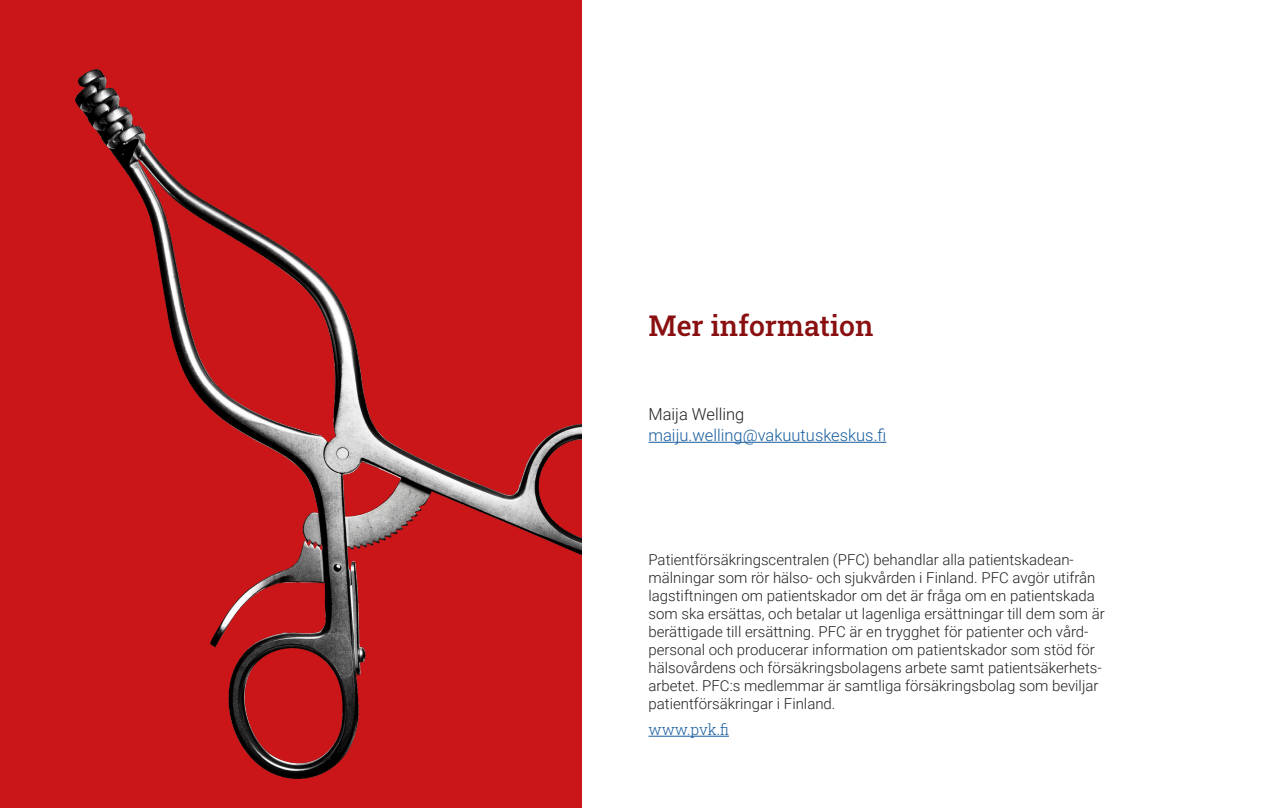
<style>
.page{position:relative;width:1263px;height:808px;background:#fff}
.page>*{position:absolute;margin:0;border:0;box-sizing:border-box;transform-origin:0 0}
.otsikko_19pt{font:500 28.5px "Roboto Slab";color:#890f10}
.leipäteksti{font:300 16.5px/21px "Roboto";color:#175d9e}
.tietolaatikko_leipis{font:300 15px/18px "Roboto";color:#231f20}
.t1{font:300 15px "Roboto Slab";color:#175d9e}
.s1{color:#231f20}
</style>
<div class="page">
<hr style="left:648px;top:736px;width:81px;height:1px;background:#175d9e">
<hr style="left:648px;top:442px;width:238px;height:1px;background:#175d9e">
<div style="left:0;top:0;width:582px;height:808px;background:#ca1618"></div>
<img style="left:74px;top:69px;width:508px;height:710px">
<h1 class="otsikko_19pt" style="left:648px;top:306px;width:227px">Mer information</h1>
<p class="leipäteksti" style="left:648px;top:403px;width:239px"><span class="s1">Maija Welling </span>maiju.welling@vakuutuskeskus.fi</p>
<p class="tietolaatikko_leipis" style="left:648px;top:550px;width:458px">Patientförsäkringscentralen (PFC) behandlar alla patientskadean&shy;mälningar som rör hälso- och sjukvården i Finland. PFC avgör utifrån lagstiftningen om patientskador om det är fråga om en patientskada som ska ersättas, och betalar ut lagenliga ersättningar till dem som är berättigade till ersättning. PFC är en trygghet för patienter och vård&shy;personal och producerar information om patientskador som stöd för hälsovårdens och försäkringsbolagens arbete samt patientsäkerhets&shy;arbetet. PFC:s medlemmar är samtliga försäkringsbolag som beviljar patientförsäkringar i Finland.</p>
<p class="t1" style="left:648px;top:719px;width:82px">www.pvk.fi</p>
</div>
